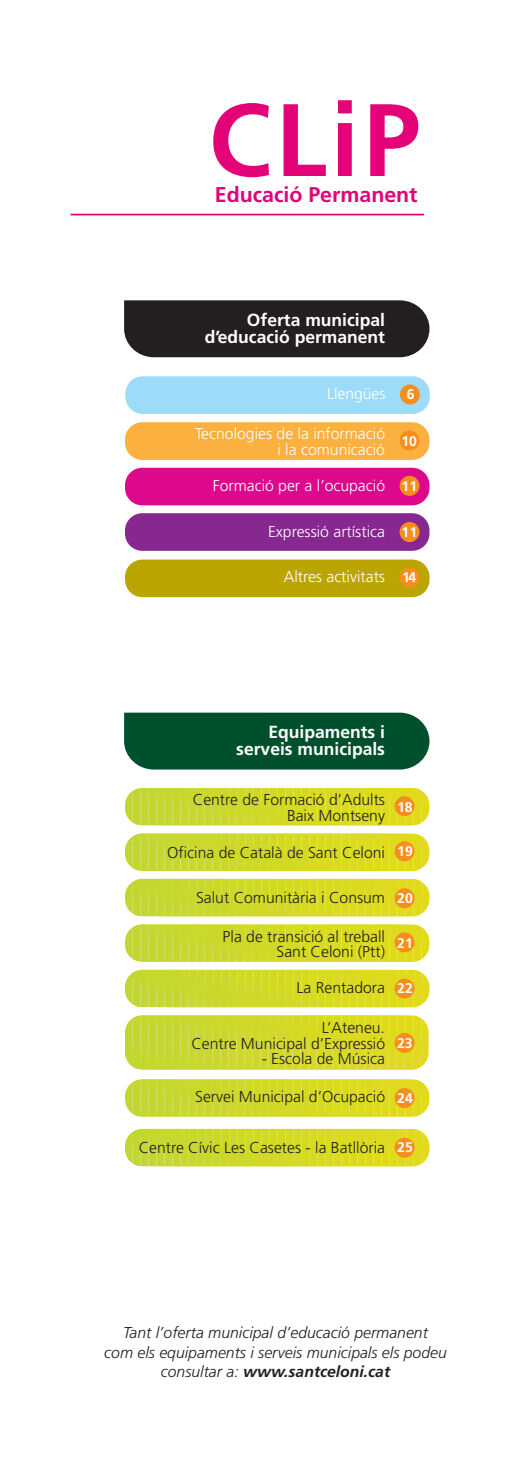
<style>
.page{position:relative;width:521px;height:1473px;background:#fff}
.page>*{position:absolute;margin:0;border:0;box-sizing:border-box;transform-origin:0 0}
.t1{font:700 102.73px "Frutiger";color:#e40278}
.t2{font:700 21.35px "Frutiger";color:#e40278}
.t3{font:700 17.5px/17.5px "Frutiger";color:#fff;text-align:right}
.t4{font:300 15.75px/15.8px "Frutiger";color:#231f20;text-align:right}
.t5{font:italic 300 15.75px/19.4px "Frutiger";color:#231f20;text-align:center}
.t6{font:300 15.75px/15.8px "Frutiger";color:#fff;text-align:right}
.t7{font:700 14px "Frutiger";color:#fff}
.s1{font-weight:700;font-size:14px}
.s2{font-weight:700;font-size:14px;color:#fff}
.s3{font-weight:700}
</style>
<div class="page">
<svg style="left:125px;top:788px;width:304px;height:37px;background:#d3da2f"></svg>
<svg style="left:125px;top:833px;width:304px;height:38px;background:#d3da31"></svg>
<svg style="left:125px;top:878px;width:304px;height:38px;background:#d4db34"></svg>
<svg style="left:125px;top:924px;width:304px;height:38px;background:#d3da31"></svg>
<svg style="left:125px;top:969px;width:304px;height:38px;background:#d4db34"></svg>
<svg style="left:125px;top:1015px;width:304px;height:54px;background:#d3d92c"></svg>
<div style="left:124px;top:712px;width:305px;height:57px;background:#00502e"></div>
<div style="left:124px;top:300px;width:305px;height:57px;background:#231f20"></div>
<div style="left:125px;top:422px;width:304px;height:38px;background:#fbb03f;border-radius:17px"></div>
<div style="left:125px;top:468px;width:304px;height:37px;background:#dc098c;border-radius:17px"></div>
<div style="left:125px;top:513px;width:304px;height:38px;background:#872890;border-radius:17px"></div>
<div style="left:125px;top:376px;width:305px;height:38px;background:#9cdcf8;border-radius:17px"></div>
<div style="left:395px;top:841px;width:20px;height:20px;background:#f68e1e;border-radius:50%"></div>
<div style="left:395px;top:888px;width:20px;height:20px;background:#f68e1e;border-radius:50%"></div>
<div style="left:395px;top:932px;width:20px;height:20px;background:#f68e1e;border-radius:50%"></div>
<div style="left:395px;top:978px;width:20px;height:20px;background:#f68e1e;border-radius:50%"></div>
<div style="left:395px;top:1032px;width:20px;height:20px;background:#f68e1e;border-radius:50%"></div>
<div style="left:395px;top:796px;width:20px;height:20px;background:#f68e1e;border-radius:50%"></div>
<div style="left:400px;top:430px;width:20px;height:20px;background:#f68e1e;border-radius:50%"></div>
<div style="left:400px;top:476px;width:20px;height:20px;background:#f68e1e;border-radius:50%"></div>
<div style="left:400px;top:522px;width:20px;height:20px;background:#f68e1e;border-radius:50%"></div>
<div style="left:400px;top:384px;width:20px;height:20px;background:#f68e1e;border-radius:50%"></div>
<hr style="left:71px;top:214px;width:353px;height:1px;background:#e40278">
<svg style="left:125px;top:1079px;width:304px;height:37px;background:#d3da30"></svg>
<div style="left:395px;top:1088px;width:20px;height:20px;background:#f68e1e;border-radius:50%"></div>
<svg style="left:125px;top:1128px;width:304px;height:38px;background:#d4db35"></svg>
<div style="left:395px;top:1137px;width:20px;height:20px;background:#f68e1e;border-radius:50%"></div>
<div style="left:125px;top:559px;width:304px;height:38px;background:#bba502;border-radius:17px"></div>
<div style="left:400px;top:568px;width:20px;height:20px;background:#f68e1e;border-radius:50%"></div>
<h1 class="t1" style="left:208px;top:99px;width:213px">CLiP</h1>
<h2 class="t2" style="left:215px;top:186px;width:204px">Educació Permanent</h2>
<p class="t3" style="left:205px;top:312px;width:182px">Oferta municipal d’educació permanent</p>
<p class="t6" style="left:327px;top:387px;width:60px">Llengües</p>
<p class="t6" style="left:195px;top:427px;width:191px">Tecnologies de la informació i la comunicació</p>
<p class="t6" style="left:213px;top:479px;width:174px">Formació per a l’ocupació</p>
<p class="t6" style="left:268px;top:525px;width:118px">Expressió artística</p>
<p class="t7" style="left:407px;top:389px;width:9px">6</p>
<p class="t7" style="left:401px;top:435px;width:17px">10</p>
<p class="t7" style="left:402px;top:481px;width:17px">11</p>
<p class="t7" style="left:402px;top:526px;width:17px">11</p>
<p class="t6" style="left:284px;top:570px;width:134px">Altres activitats <span class="s1">14</span></p>
<p class="t3" style="left:236px;top:724px;width:150px">Equipaments i serveis municipals</p>
<p class="t4" style="left:193px;top:793px;width:194px">Centre de Formació d’Adults<br>Baix Montseny</p>
<p class="t7" style="left:397px;top:801px;width:17px">18</p>
<p class="t7" style="left:397px;top:845px;width:17px">19</p>
<p class="t7" style="left:397px;top:893px;width:17px">20</p>
<p class="t7" style="left:397px;top:937px;width:17px">21</p>
<p class="t7" style="left:397px;top:982px;width:17px">22</p>
<p class="t4" style="left:167px;top:845px;width:219px">Oficina de Català de Sant Celoni</p>
<p class="t4" style="left:196px;top:891px;width:191px">Salut Comunitària i Consum</p>
<p class="t4" style="left:223px;top:929px;width:164px">Pla de transició al treball<br>Sant Celoni (Ptt)</p>
<p class="t4" style="left:297px;top:980px;width:90px">La Rentadora</p>
<p class="t4" style="left:191px;top:1020px;width:195px">L’Ateneu.<br>Centre Municipal d’Expressió</p>
<p class="t4" style="left:262px;top:1052px;width:125px">- Escola de Música</p>
<p class="t7" style="left:397px;top:1037px;width:17px">23</p>
<p class="t4" style="left:195px;top:1090px;width:219px">Servei Municipal d’Ocupació <span class="s2">24</span></p>
<p class="t4" style="left:139px;top:1140px;width:276px">Centre Cívic Les Casetes - la Batllòria <span class="s2">25</span></p>
<p class="t5" style="left:104px;top:1324px;width:344px">Tant l’oferta municipal d’educació permanent<br>com els equipaments i serveis municipals els podeu consultar a: <span class="s3">www.santceloni.cat</span></p>
</div>
